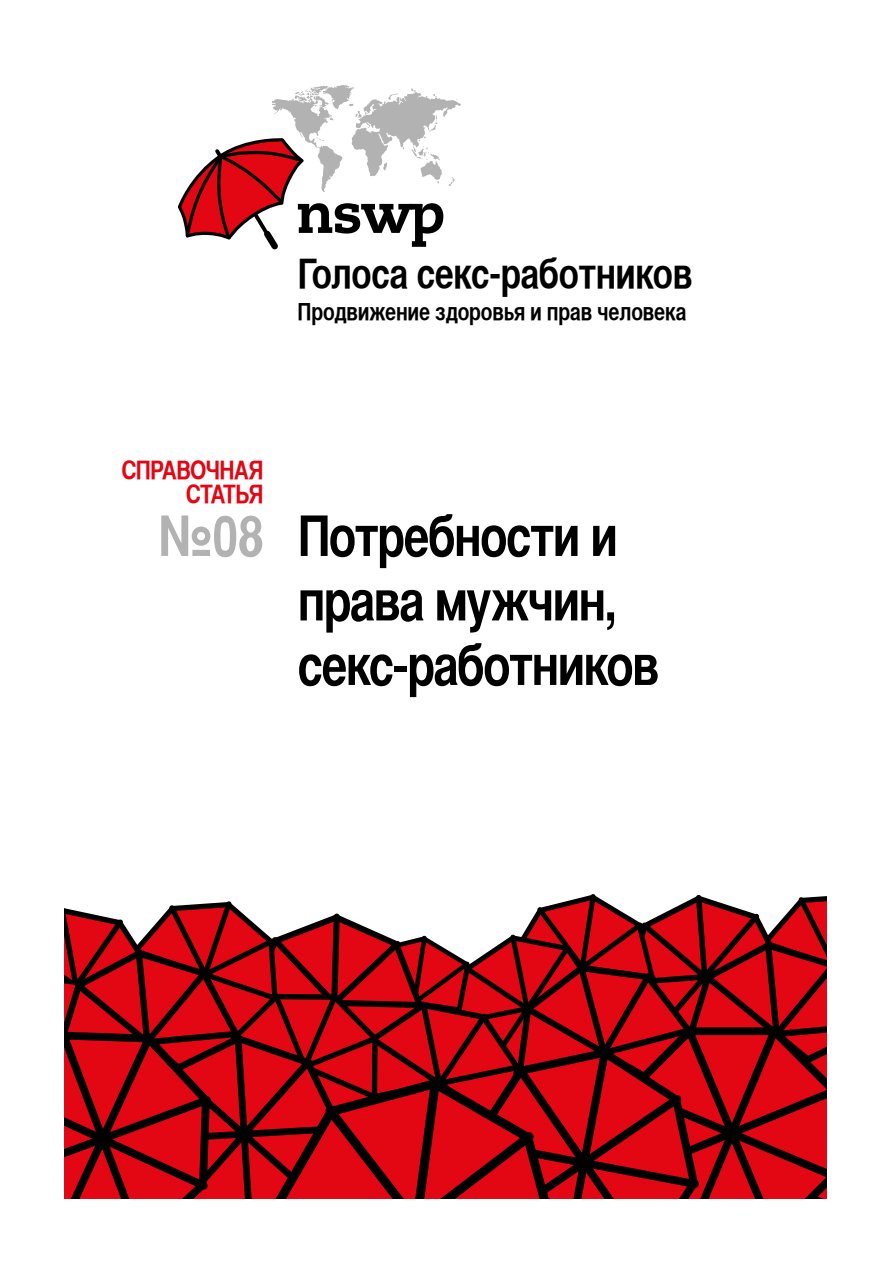
<style>
.page{position:relative;width:893px;height:1263px;background:#fff}
.page>*{position:absolute;margin:0;border:0;box-sizing:border-box;transform-origin:0 0}
.t1{font:55.5px/64.5px "Helvetica CY Bold";letter-spacing:-.03em;color:#000}
.t2{font:40.8px "Helvetica CY Bold";letter-spacing:-.015em;color:#000}
.t3{font:25.5px/24px "Helvetica CY Bold";letter-spacing:-.035em;color:#e30613;text-align:right}
.t4{font:23.55px "Helvetica CY Bold";letter-spacing:-.01em;color:#000}
.s1{color:#b3b2b2}
</style>
<div class="page">
<svg style="left:64px;top:894px;width:763px;height:305px;background:#a91921"></svg>
<svg style="left:178px;top:85px;width:283px;height:165px"></svg>
<p class="t2" style="left:298px;top:249px;width:397px">Голоса секс-работников</p>
<p class="t4" style="left:298px;top:297px;width:390px">Продвижение здоровья и прав человека</p>
<p class="t3" style="left:122px;top:458px;width:144px">СПРАВОЧНАЯ<br>СТАТЬЯ</p>
<p class="t1" style="left:298px;top:503px;width:363px;text-indent:-139px"><span class="s1">№08</span> Потребности и права мужчин, секс-работников</p>
</div>
